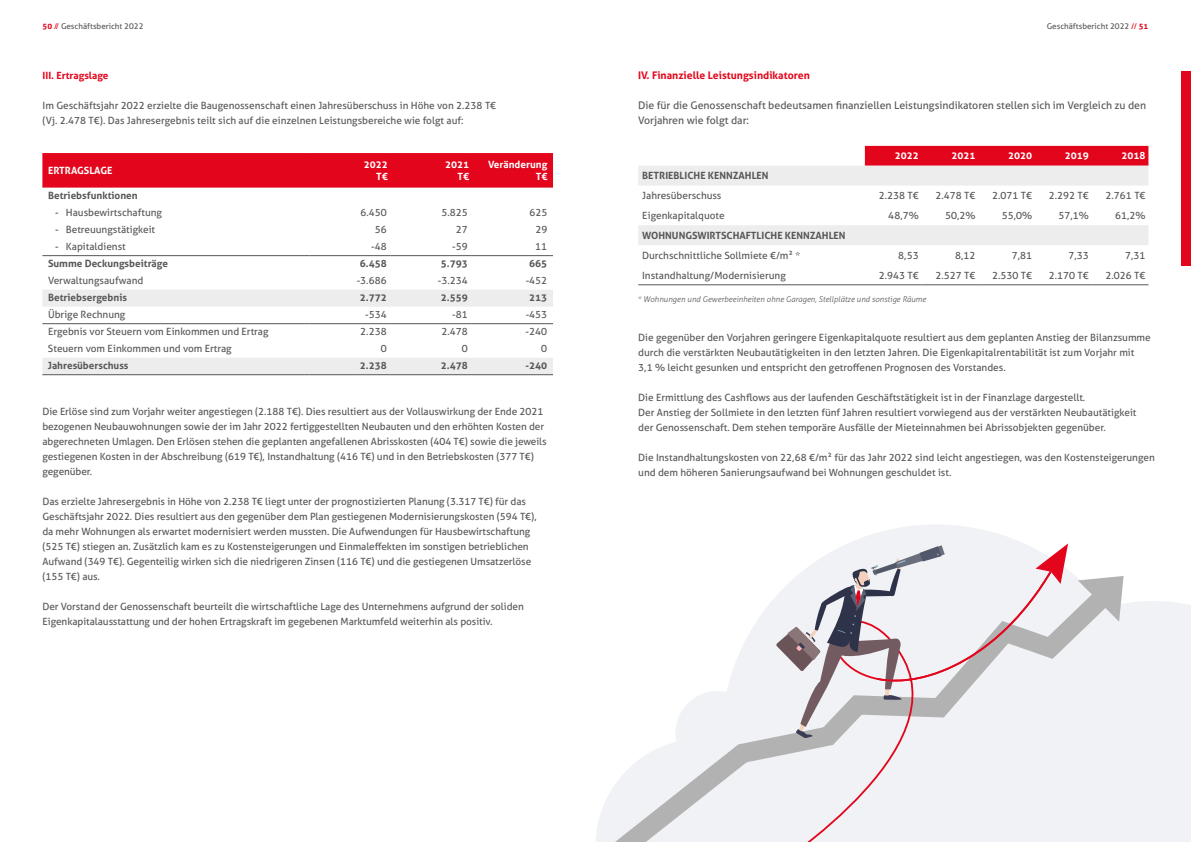
<style>
.page{position:relative;width:1191px;height:842px;background:#fff}
.page>*{position:absolute;margin:0;border:0;box-sizing:border-box;transform-origin:0 0}
.t1{font:10.5px/15px "Aller";color:#575756}
.t2{font:700 10.5px "Aller";color:#e3051b}
.t3{font:10px/15px "Aller";letter-spacing:-.005em;color:#575756}
.t4{font:700 10px "Aller";color:#575756}
.t5{font:700 10px/12px "Aller";color:#fff;text-align:right}
.t6{font:700 10px "Aller";color:#e3051b}
.t7{font:italic 300 8px "Aller";color:#575756}
.t8{font:8px "Aller";color:#575756}
.s1{font-weight:700;color:#e3051b}
.s2{color:#e3051b}
</style>
<div class="page">
<div style="left:42px;top:154px;width:511px;height:34px;background:#e3051b"></div>
<svg style="left:42px;top:290px;width:511px;height:84px"></svg>
<hr style="left:42px;top:323px;width:268px;height:1px;background:#575756">
<hr style="left:310px;top:323px;width:81px;height:1px;background:#575756">
<hr style="left:391px;top:323px;width:81px;height:1px;background:#575756">
<hr style="left:472px;top:323px;width:81px;height:1px;background:#575756">
<hr style="left:42px;top:255px;width:268px;height:1px;background:#575756">
<hr style="left:310px;top:255px;width:81px;height:1px;background:#575756">
<hr style="left:391px;top:255px;width:81px;height:1px;background:#575756">
<hr style="left:472px;top:255px;width:81px;height:1px;background:#575756">
<hr style="left:42px;top:374px;width:268px;height:1px;background:#575756">
<hr style="left:310px;top:374px;width:81px;height:1px;background:#575756">
<hr style="left:391px;top:374px;width:81px;height:1px;background:#575756">
<hr style="left:472px;top:374px;width:81px;height:1px;background:#575756">
<hr style="left:42px;top:153px;width:268px;height:1px;background:#e3051b">
<hr style="left:310px;top:153px;width:81px;height:1px;background:#e3051b">
<hr style="left:391px;top:153px;width:81px;height:1px;background:#e3051b">
<hr style="left:472px;top:153px;width:81px;height:1px;background:#e3051b">
<div style="left:865px;top:146px;width:283px;height:20px;background:#e3051b"></div>
<svg style="left:638px;top:166px;width:510px;height:79px;fill:#f4f4f4"></svg>
<hr style="left:638px;top:285px;width:227px;height:1px;background:#575756">
<hr style="left:865px;top:285px;width:56px;height:1px;background:#575756">
<hr style="left:921px;top:285px;width:57px;height:1px;background:#575756">
<hr style="left:978px;top:285px;width:57px;height:1px;background:#575756">
<hr style="left:1035px;top:285px;width:56px;height:1px;background:#575756">
<hr style="left:1091px;top:285px;width:57px;height:1px;background:#575756">
<div style="left:1181px;top:71px;width:10px;height:195px;background:#e3051b"></div>
<svg style="left:850px;top:525px;width:341px;height:317px;fill:#f0f2f5"></svg>
<svg style="left:596px;top:573px;width:530px;height:269px"></svg>
<svg style="left:1077px;top:576px;width:46px;height:46px"></svg>
<svg style="left:752px;top:573px;width:304px;height:269px"></svg>
<svg style="left:776px;top:543px;width:292px;height:195px"></svg>
<p class="t8" style="left:43px;top:21px;width:102px"><span class="s1">50</span> <span class="s2">//</span> Geschäftsbericht 2022</p>
<p class="t8" style="left:1046px;top:21px;width:103px">Geschäftsbericht 2022 <span class="s2">//</span> <span class="s1">51</span></p>
<p class="t6" style="left:43px;top:69px;width:67px">III. Ertragslage</p>
<p class="t3" style="left:43px;top:97px;width:455px">Im Geschäftsjahr 2022 erzielte die Baugenossenschaft einen Jahresüberschuss in Höhe von 2.238 T€ (Vj. 2.478 T€). Das Jahresergebnis teilt sich auf die einzelnen Leistungsbereiche wie folgt auf:</p>
<p class="t5" style="left:48px;top:165px;width:66px">ERTRAGSLAGE</p>
<p class="t5" style="left:364px;top:159px;width:26px">2022<br>T€</p>
<p class="t5" style="left:445px;top:159px;width:26px">2021<br>T€</p>
<p class="t5" style="left:488px;top:159px;width:61px">Veränderung<br>T€</p>
<p class="t4" style="left:48px;top:189px;width:91px">Betriebsfunktionen</p>
<p class="t3" style="left:55px;top:205px;width:108px">- Hausbewirtschaftung</p>
<p class="t3" style="left:360px;top:205px;width:28px">6.450</p>
<p class="t3" style="left:441px;top:205px;width:28px">5.825</p>
<p class="t3" style="left:529px;top:205px;width:19px">625</p>
<p class="t3" style="left:55px;top:222px;width:101px">- Betreuungstätigkeit</p>
<p class="t3" style="left:375px;top:222px;width:13px">56</p>
<p class="t3" style="left:456px;top:222px;width:13px">27</p>
<p class="t3" style="left:535px;top:222px;width:13px">29</p>
<p class="t3" style="left:55px;top:239px;width:72px">- Kapitaldienst</p>
<p class="t3" style="left:371px;top:239px;width:17px">-48</p>
<p class="t3" style="left:452px;top:239px;width:17px">-59</p>
<p class="t3" style="left:535px;top:239px;width:13px">11</p>
<p class="t4" style="left:48px;top:257px;width:121px">Summe Deckungsbeiträge</p>
<p class="t4" style="left:360px;top:257px;width:28px">6.458</p>
<p class="t4" style="left:441px;top:257px;width:28px">5.793</p>
<p class="t4" style="left:529px;top:257px;width:19px">665</p>
<p class="t3" style="left:48px;top:273px;width:97px">Verwaltungsaufwand</p>
<p class="t3" style="left:357px;top:273px;width:32px">-3.686</p>
<p class="t3" style="left:438px;top:273px;width:32px">-3.234</p>
<p class="t3" style="left:525px;top:273px;width:23px">-452</p>
<p class="t4" style="left:48px;top:291px;width:80px">Betriebsergebnis</p>
<p class="t4" style="left:360px;top:291px;width:28px">2.772</p>
<p class="t4" style="left:441px;top:291px;width:28px">2.559</p>
<p class="t4" style="left:529px;top:291px;width:19px">213</p>
<p class="t3" style="left:48px;top:307px;width:79px">Übrige Rechnung</p>
<p class="t3" style="left:365px;top:307px;width:23px">-534</p>
<p class="t3" style="left:452px;top:307px;width:17px">-81</p>
<p class="t3" style="left:525px;top:307px;width:23px">-453</p>
<p class="t3" style="left:48px;top:324px;width:222px">Ergebnis vor Steuern vom Einkommen und Ertrag</p>
<p class="t3" style="left:360px;top:324px;width:28px">2.238</p>
<p class="t3" style="left:441px;top:324px;width:28px">2.478</p>
<p class="t3" style="left:525px;top:324px;width:23px">-240</p>
<p class="t3" style="left:48px;top:341px;width:185px">Steuern vom Einkommen und vom Ertrag</p>
<p class="t3" style="left:381px;top:341px;width:7px">0</p>
<p class="t3" style="left:462px;top:341px;width:7px">0</p>
<p class="t3" style="left:541px;top:341px;width:7px">0</p>
<p class="t4" style="left:48px;top:359px;width:82px">Jahresüberschuss</p>
<p class="t4" style="left:360px;top:359px;width:28px">2.238</p>
<p class="t4" style="left:441px;top:359px;width:28px">2.478</p>
<p class="t4" style="left:525px;top:359px;width:23px">-240</p>
<p class="t3" style="left:42px;top:404px;width:506px">Die Erlöse sind zum Vorjahr weiter angestiegen (2.188 T€). Dies resultiert aus der Vollauswirkung der Ende 2021 bezogenen Neubauwohnungen sowie der im Jahr 2022 fertiggestellten Neubauten und den erhöhten Kosten der abgerechneten Umlagen. Den Erlösen stehen die geplanten angefallenen Abrisskosten (404 T€) sowie die jeweils gestiegenen Kosten in der Abschreibung (619 T€), Instandhaltung (416 T€) und in den Betriebskosten (377 T€) gegenüber.</p>
<p class="t3" style="left:42px;top:494px;width:496px">Das erzielte Jahresergebnis in Höhe von 2.238 T€ liegt unter der prognostizierten Planung (3.317 T€) für das Geschäftsjahr 2022. Dies resultiert aus den gegenüber dem Plan gestiegenen Modernisierungskosten (594 T€), da mehr Wohnungen als erwartet modernisiert werden mussten. Die Aufwendungen für Hausbewirtschaftung (525 T€) stiegen an. Zusätzlich kam es zu Kostensteigerungen und Einmaleffekten im sonstigen betrieblichen Aufwand (349 T€). Gegenteilig wirken sich die niedrigeren Zinsen (116 T€) und die gestiegenen Umsatzerlöse (155 T€) aus.</p>
<p class="t3" style="left:42px;top:599px;width:483px">Der Vorstand der Genossenschaft beurteilt die wirtschaftliche Lage des Unternehmens aufgrund der soliden<br>Eigenkapitalausstattung und der hohen Ertragskraft im gegebenen Marktumfeld weiterhin als positiv.</p>
<p class="t2" style="left:638px;top:68px;width:173px">IV. Finanzielle Leistungsindikatoren</p>
<p class="t1" style="left:638px;top:97px;width:509px">Die für die Genossenschaft bedeutsamen finanziellen Leistungsindikatoren stellen sich im Vergleich zu den<br>Vorjahren wie folgt dar:</p>
<p class="t5" style="left:894px;top:150px;width:25px">2022</p>
<p class="t5" style="left:951px;top:150px;width:25px">2021</p>
<p class="t5" style="left:1008px;top:150px;width:25px">2020</p>
<p class="t5" style="left:1064px;top:150px;width:25px">2019</p>
<p class="t5" style="left:1121px;top:150px;width:25px">2018</p>
<p class="t4" style="left:642px;top:170px;width:128px">BETRIEBLICHE KENNZAHLEN</p>
<p class="t3" style="left:642px;top:188px;width:81px">Jahresüberschuss</p>
<p class="t3" style="left:878px;top:188px;width:42px">2.238 T€</p>
<p class="t3" style="left:935px;top:188px;width:42px">2.478 T€</p>
<p class="t3" style="left:992px;top:188px;width:42px">2.071 T€</p>
<p class="t3" style="left:1048px;top:188px;width:42px">2.292 T€</p>
<p class="t3" style="left:1105px;top:188px;width:42px">2.761 T€</p>
<p class="t3" style="left:642px;top:208px;width:84px">Eigenkapitalquote</p>
<p class="t3" style="left:888px;top:208px;width:32px">48,7%</p>
<p class="t3" style="left:945px;top:208px;width:32px">50,2%</p>
<p class="t3" style="left:1001px;top:208px;width:32px">55,0%</p>
<p class="t3" style="left:1058px;top:208px;width:32px">57,1%</p>
<p class="t3" style="left:1115px;top:208px;width:32px">61,2%</p>
<p class="t4" style="left:642px;top:229px;width:205px">WOHNUNGSWIRTSCHAFTLICHE KENNZAHLEN</p>
<p class="t3" style="left:642px;top:248px;width:159px">Durchschnittliche Sollmiete €/m² *</p>
<p class="t3" style="left:898px;top:248px;width:22px">8,53</p>
<p class="t3" style="left:955px;top:248px;width:22px">8,12</p>
<p class="t3" style="left:1011px;top:248px;width:22px">7,81</p>
<p class="t3" style="left:1068px;top:248px;width:22px">7,33</p>
<p class="t3" style="left:1125px;top:248px;width:22px">7,31</p>
<p class="t3" style="left:642px;top:267px;width:145px">Instandhaltung/Modernisierung</p>
<p class="t3" style="left:878px;top:267px;width:42px">2.943 T€</p>
<p class="t3" style="left:935px;top:267px;width:42px">2.527 T€</p>
<p class="t3" style="left:992px;top:267px;width:42px">2.530 T€</p>
<p class="t3" style="left:1048px;top:267px;width:42px">2.170 T€</p>
<p class="t3" style="left:1105px;top:267px;width:42px">2.026 T€</p>
<p class="t7" style="left:637px;top:294px;width:290px">* Wohnungen und Gewerbeeinheiten ohne Garagen, Stellplätze und sonstige Räume</p>
<p class="t3" style="left:638px;top:330px;width:514px">Die gegenüber den Vorjahren geringere Eigenkapitalquote resultiert aus dem geplanten Anstieg der Bilanzsumme durch die verstärkten Neubautätigkeiten in den letzten Jahren. Die Eigenkapitalrentabilität ist zum Vorjahr mit<br>3,1 % leicht gesunken und entspricht den getroffenen Prognosen des Vorstandes.</p>
<p class="t3" style="left:638px;top:390px;width:500px">Die Ermittlung des Cashflows aus der laufenden Geschäftstätigkeit ist in der Finanzlage dargestellt.<br>Der Anstieg der Sollmiete in den letzten fünf Jahren resultiert vorwiegend aus der verstärkten Neubautätigkeit der Genossenschaft. Dem stehen temporäre Ausfälle der Mieteinnahmen bei Abrissobjekten gegenüber.</p>
<p class="t3" style="left:638px;top:450px;width:518px">Die Instandhaltungskosten von 22,68 €/m² für das Jahr 2022 sind leicht angestiegen, was den Kostensteigerungen und dem höheren Sanierungsaufwand bei Wohnungen geschuldet ist.</p>
</div>
